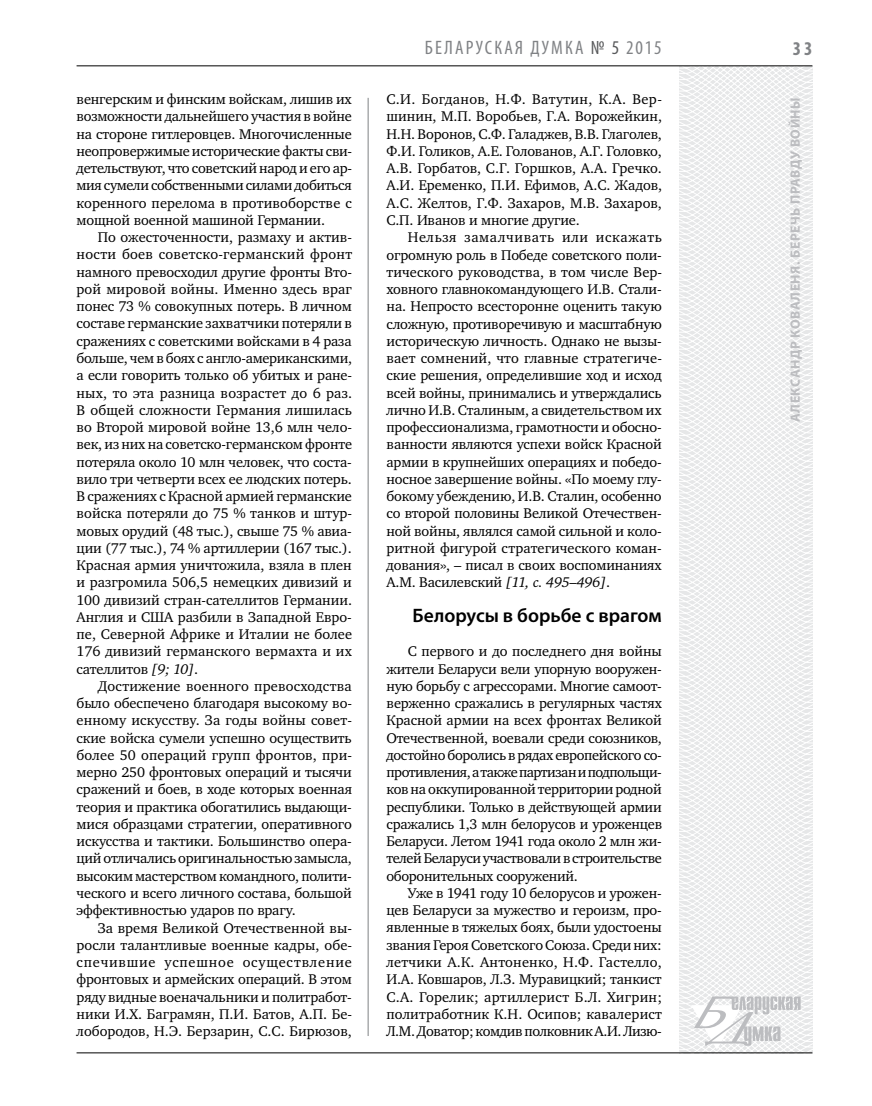
<style>
.page{position:relative;width:872px;height:1106px;background:#fff}
.page>*{position:absolute;margin:0;border:0;box-sizing:border-box;transform-origin:0 0}
.t1{font:600 19.5px "Myriad Pro";color:#000}
.t2{font:condensed 19.5px "Myriad Pro";letter-spacing:.105em;color:#808285}
.t3{font:700 condensed 19.5px "Myriad Pro";color:#808285}
.t4{font:14.4px/17.2px "Charter C";letter-spacing:-.01em;color:#000;text-align:justify}
.t5{font:700 13.5px "Myriad Pro";letter-spacing:.04em;color:#bcbdc0}
.s1{font-style:italic}
.s2{color:#58595b}
</style>
<div class="page">
<hr style="left:368px;top:98px;width:1px;height:938px;background:#808285">
<svg style="left:621px;top:65px;width:192px;height:989px"></svg>
<svg style="left:691px;top:996px;width:109px;height:53px"></svg>
<hr style="left:77px;top:65px;width:735px;height:1px;background:#000">
<hr style="left:77px;top:1052px;width:735px;height:1px;background:#000">
<p class="t4" style="left:77px;top:91px;width:277px">венгерским и финским войскам, лишив их возможности дальнейшего участия в войне на стороне гитлеровцев. Многочисленные неопровержимые исторические факты сви&shy;детельствуют, что советский народ и его ар&shy;мия сумели собственными силами добиться коренного перелома в противоборстве с мощной военной машиной Германии.</p>
<p class="t4" style="left:77px;top:229px;width:277px;text-indent:21px">По ожесточенности, размаху и актив&shy;ности боев советско-германский фронт намного превосходил другие фронты Вто&shy;рой мировой войны. Именно здесь враг понес 73 % совокупных потерь. В личном составе германские захватчики потеряли в сражениях с советскими войсками в 4 раза больше, чем в боях с англо-американскими, а если говорить только об убитых и ране&shy;ных, то эта разница возрастет до 6 раз.<br>В общей сложности Германия лишилась во Второй мировой войне 13,6 млн чело&shy;век, из них на советско-германском фронте потеряла около 10 млн человек, что соста&shy;вило три четверти всех ее людских потерь.<br>В сражениях с Красной армией германские войска потеряли до 75 % танков и штур&shy;мовых орудий (48 тыс.), свыше 75 % авиа&shy;ции (77 тыс.), 74 % артиллерии (167 тыс.).<br>Красная армия уничтожила, взяла в плен и разгромила 506,5 немецких дивизий и 100 дивизий стран-сателлитов Германии.<br>Англия и США разбили в Западной Евро&shy;пе, Северной Африке и Италии не более 176 дивизий германского вермахта и их сателлитов <span class="s1">[9; 10]</span>.</p>
<p class="t4" style="left:77px;top:677px;width:277px;text-indent:21px">Достижение военного превосходства было обеспечено благодаря высокому во&shy;енному искусству. За годы войны совет&shy;ские войска сумели успешно осуществить более 50 операций групп фронтов, при&shy;мерно 250 фронтовых операций и тысячи сражений и боев, в ходе которых военная теория и практика обогатились выдающи&shy;мися образцами стратегии, оперативного искусства и тактики. Большинство опера&shy;ций отличались оригинальностью замысла, высоким мастерством командного, полити&shy;ческого и всего личного состава, большой эффективностью ударов по врагу.</p>
<p class="t4" style="left:77px;top:919px;width:277px;text-indent:21px">За время Великой Отечественной вы&shy;росли талантливые военные кадры, обе&shy;спечившие успешное осуществление фронтовых и армейских операций. В этом ряду видные военачальники и политработ&shy;ники И.X. Баграмян, П.И. Батов, А.П. Бе&shy;лобородов, Н.Э. Берзарин, С.С. Бирюзов,</p>
<h1 class="t2" style="left:425px;top:36px;width:138px">БЕЛАРУСКА Я ДУМКА</h1>
<h1 class="t2" style="left:591px;top:36px;width:72px"><span class="s2">№ 5</span> 2015</h1>
<h1 class="t3" style="left:793px;top:37px;width:21px">33</h1>
<p class="t4" style="left:386px;top:91px;width:277px">С.И. Богданов, Н.Ф. Ватутин, К.А. Вер&shy;шинин, М.П. Воробьев, Г.А. Ворожейкин, Н.Н. Воронов, С.Ф. Галаджев, В.В. Глаголев, Ф.И. Голиков, А.Е. Голованов, А.Г. Головко, А.В. Горбатов, С.Г. Горшков, А.А. Гречко.<br>А.И. Еременко, П.И. Ефимов, А.С. Жадов, А.С. Желтов, Г.Ф. Захаров, М.В. Захаров, С.П. Иванов и многие другие.</p>
<p class="t4" style="left:386px;top:229px;width:277px;text-indent:21px">Нельзя замалчивать или искажать огромную роль в Победе советского поли&shy;тического руководства, в том числе Вер&shy;ховного главнокомандующего И.В. Стали&shy;на. Непросто всесторонне оценить такую сложную, противоречивую и масштабную историческую личность. Однако не вызы&shy;вает сомнений, что главные стратегиче&shy;ские решения, определившие ход и исход всей войны, принимались и утверждались лично И.В. Сталиным, а свидетельством их профессионализма, грамотности и обосно&shy;ванности являются успехи войск Красной армии в крупнейших операциях и победо&shy;носное завершение войны. «По моему глу&shy;бокому убеждению, И.В. Сталин, особенно со второй половины Великой Отечествен&shy;ной войны, являлся самой сильной и коло&shy;ритной фигурой стратегического коман&shy;дования», – писал в своих воспоминаниях А.М. Василевский <span class="s1">[11, с. 495–496]</span>.</p>
<h1 class="t1" style="left:412px;top:603px;width:251px">Белорусы в борьбе с врагом</h1>
<p class="t4" style="left:386px;top:643px;width:277px;text-indent:21px">С первого и до последнего дня войны жители Беларуси вели упорную вооружен&shy;ную борьбу с агрессорами. Многие самоот&shy;верженно сражались в регулярных частях Красной армии на всех фронтах Великой Отечественной, воевали среди союзников, достойно боролись в рядах европейского со&shy;противления, а также партизан и подпольщи&shy;ков на оккупированной территории родной республики. Только в действующей армии сражались 1,3 млн белорусов и уроженцев Беларуси. Летом 1941 года около 2 млн жи&shy;телей Беларуси участвовали в строительстве оборонительных сооружений.</p>
<p class="t4" style="left:386px;top:884px;width:277px;text-indent:21px">Уже в 1941 году 10 белорусов и урожен&shy;цев Беларуси за мужество и героизм, про&shy;явленные в тяжелых боях, были удостоены звания Героя Советского Союза. Среди них: летчики А.К. Антоненко, Н.Ф. Гастелло, И.А. Ковшаров, Л.З. Муравицкий; танкист С.А. Горелик; артиллерист Б.Л. Хигрин; политработник К.Н. Осипов; кавалерист Л.М. Доватор; комдив полковник А.И. Лизю-</p>
<p class="t5" style="left:786px;top:422px;width:326px;rotate:-90deg">Александр КОВАЛЕНЯ. Беречь правду войны</p>
</div>
